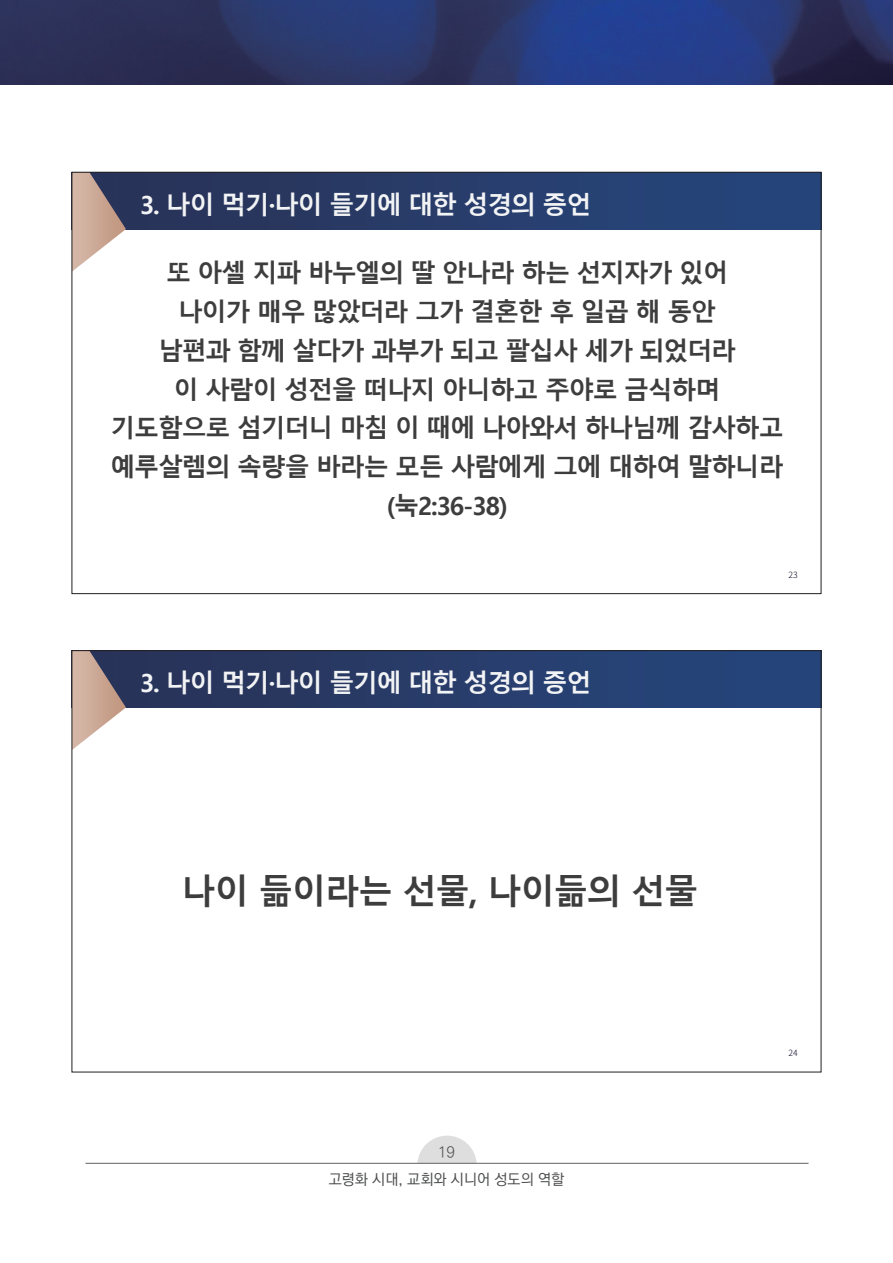
<style>
.page{position:relative;width:893px;height:1263px;background:#fff}
.page>*{position:absolute;margin:0;border:0;box-sizing:border-box;transform-origin:0 0}
.t1{font:700 34.35px "Malgun Gothic";letter-spacing:-.035em;color:#3d3d3e}
.t2{font:700 25.05px/39px "Malgun Gothic";letter-spacing:-.05em;color:#3d3d3e;text-align:center}
.t3{font:700 25.05px "Malgun Gothic";letter-spacing:-.05em;color:#f2f3f4}
.t4{font:500 15px "Ko Pub World Dotum";color:#4e4f50}
.t5{font:300 15px "Ko Pub World Dotum";color:#4e4f50}
.t6{font:300 8.55px "Noto Sans KR";color:#09041f}
</style>
<div class="page">
<svg style="left:0;top:0;width:893px;height:83px;background:#29356b"></svg>
<svg style="left:417px;top:1136px;width:60px;height:27px"></svg>
<hr style="left:86px;top:1163px;width:723px;height:1px;background:#606264">
<div style="left:72px;top:172px;width:749px;height:57px;background:linear-gradient(to right,#293155,#26477e)"></div>
<svg style="left:74px;top:174px;width:52px;height:96px"></svg>
<div style="left:72px;top:651px;width:749px;height:57px;background:linear-gradient(to right,#293155,#26477e)"></div>
<svg style="left:74px;top:652px;width:52px;height:97px"></svg>
<p class="t3" style="left:140px;top:190px;width:453px">3. 나이 먹기·나이 들기에 대한 성경의 증언</p>
<p class="t2" style="left:111px;top:253px;width:675px">또 아셀 지파 바누엘의 딸 안나라 하는 선지자가 있어<br>나이가 매우 많았더라 그가 결혼한 후 일곱 해 동안<br>남편과 함께 살다가 과부가 되고 팔십사 세가 되었더라<br>이 사람이 성전을 떠나지 아니하고 주야로 금식하며<br>기도함으로 섬기더니 마침 이 때에 나아와서 하나님께 감사하고 예루살렘의 속량을 바라는 모든 사람에게 그에 대하여 말하니라 (눅2:36-38)</p>
<p class="t3" style="left:140px;top:668px;width:453px">3. 나이 먹기·나이 들기에 대한 성경의 증언</p>
<h1 class="t1" style="left:182px;top:871px;width:518px">나이 듦이라는 선물, 나이듦의 선물</h1>
<p class="t5" style="left:438px;top:1142px;width:18px">19</p>
<p class="t4" style="left:329px;top:1169px;width:237px">고령화 시대, 교회와 시니어 성도의 역할</p>
<p class="t6" style="left:789px;top:570px;width:11px">23</p>
<p class="t6" style="left:789px;top:1048px;width:11px">24</p>
</div>
